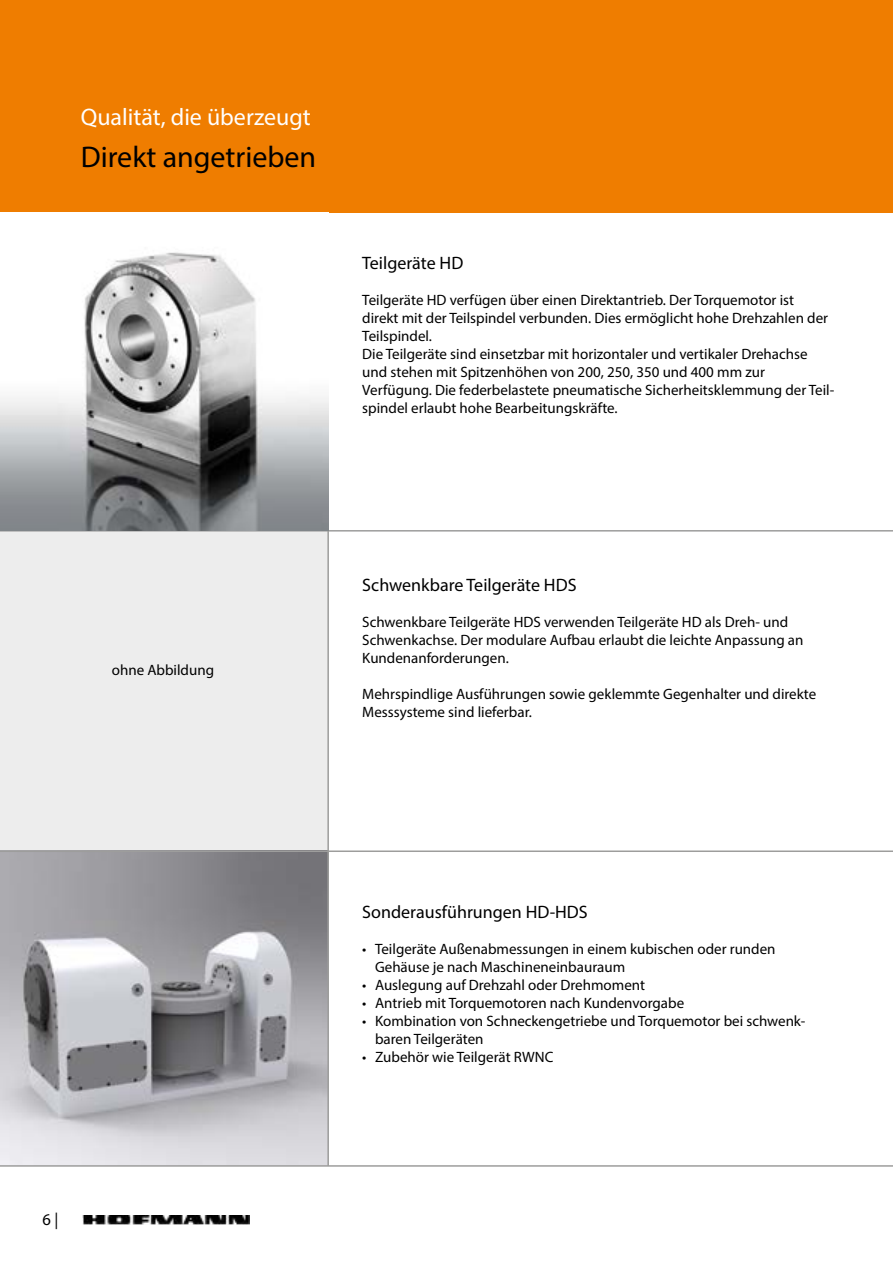
<style>
.page{position:relative;width:893px;height:1263px;background:#fff}
.page>*{position:absolute;margin:0;border:0;box-sizing:border-box;transform-origin:0 0}
.t1{font:30px "Myriad Pro";color:#000}
.t2{font:24px "Myriad Pro";color:#fff}
.t3{font:18px "Myriad Pro";color:#000}
.t4{font:16.5px "Myriad Pro";color:#000}
.t5{font:15px/18px "Myriad Pro";color:#000}
</style>
<div class="page">
<div style="left:0;top:213px;width:327px;height:953px;background:#ededed"></div>
<img style="left:0;top:852px;width:327px;height:313px">
<div style="left:0;top:0;width:893px;height:213px;background:#ef7d00"></div>
<img style="left:82px;top:1215px;width:167px;height:9px">
<hr style="left:0;top:1165px;width:893px;height:2px;background:#9d9d9c">
<hr style="left:327px;top:213px;width:2px;height:953px;background:#9d9d9c">
<hr style="left:0;top:530px;width:893px;height:1px;background:#9d9d9c">
<hr style="left:0;top:850px;width:893px;height:2px;background:#9d9d9c">
<img style="left:0;top:213px;width:329px;height:317px">
<h2 class="t2" style="left:81px;top:102px;width:231px">Qualität, die überzeugt</h2>
<h1 class="t1" style="left:81px;top:138px;width:237px">Direkt angetrieben</h1>
<p class="t3" style="left:362px;top:252px;width:103px">Teilgeräte HD</p>
<p class="t5" style="left:362px;top:291px;width:474px">Teilgeräte HD verfügen über einen Direktantrieb. Der Torquemotor ist<br>direkt mit der Teilspindel verbunden. Dies ermöglicht hohe Drehzahlen der Teilspindel.<br>Die Teilgeräte sind einsetzbar mit horizontaler und vertikaler Drehachse und stehen mit Spitzenhöhen von 200, 250, 350 und 400 mm zur Verfügung. Die federbelastete pneumatische Sicherheitsklemmung der Teil&shy;spindel erlaubt hohe Bearbeitungskräfte.</p>
<p class="t5" style="left:112px;top:660px;width:104px">ohne Abbildung</p>
<p class="t3" style="left:362px;top:573px;width:216px">Schwenkbare Teilgeräte HDS</p>
<p class="t5" style="left:362px;top:612px;width:443px">Schwenkbare Teilgeräte HDS verwenden Teilgeräte HD als Dreh- und<br>Schwenkachse. Der modulare Aufbau erlaubt die leichte Anpassung an<br>Kundenanforderungen.</p>
<p class="t5" style="left:362px;top:684px;width:455px">Mehrspindlige Ausführungen sowie geklemmte Gegenhalter und direkte<br>Messsysteme sind lieferbar.</p>
<p class="t4" style="left:43px;top:1209px;width:17px">6 |</p>
<p class="t3" style="left:362px;top:901px;width:227px">Sonderausführungen HD-HDS</p>
<p class="t5" style="left:375px;top:940px;width:402px;text-indent:-13px">• Teilgeräte Außenabmessungen in einem kubischen oder runden<br>Gehäuse je nach Maschineneinbauraum</p>
<p class="t5" style="left:362px;top:976px;width:284px">• Auslegung auf Drehzahl oder Drehmoment</p>
<p class="t5" style="left:362px;top:994px;width:323px">• Antrieb mit Torquemotoren nach Kundenvorgabe</p>
<p class="t5" style="left:375px;top:1012px;width:432px;text-indent:-13px">• Kombination von Schneckengetriebe und Torquemotor bei schwenk&shy;baren Teilgeräten</p>
<p class="t5" style="left:362px;top:1048px;width:193px">• Zubehör wie Teilgerät RWNC</p>
</div>
